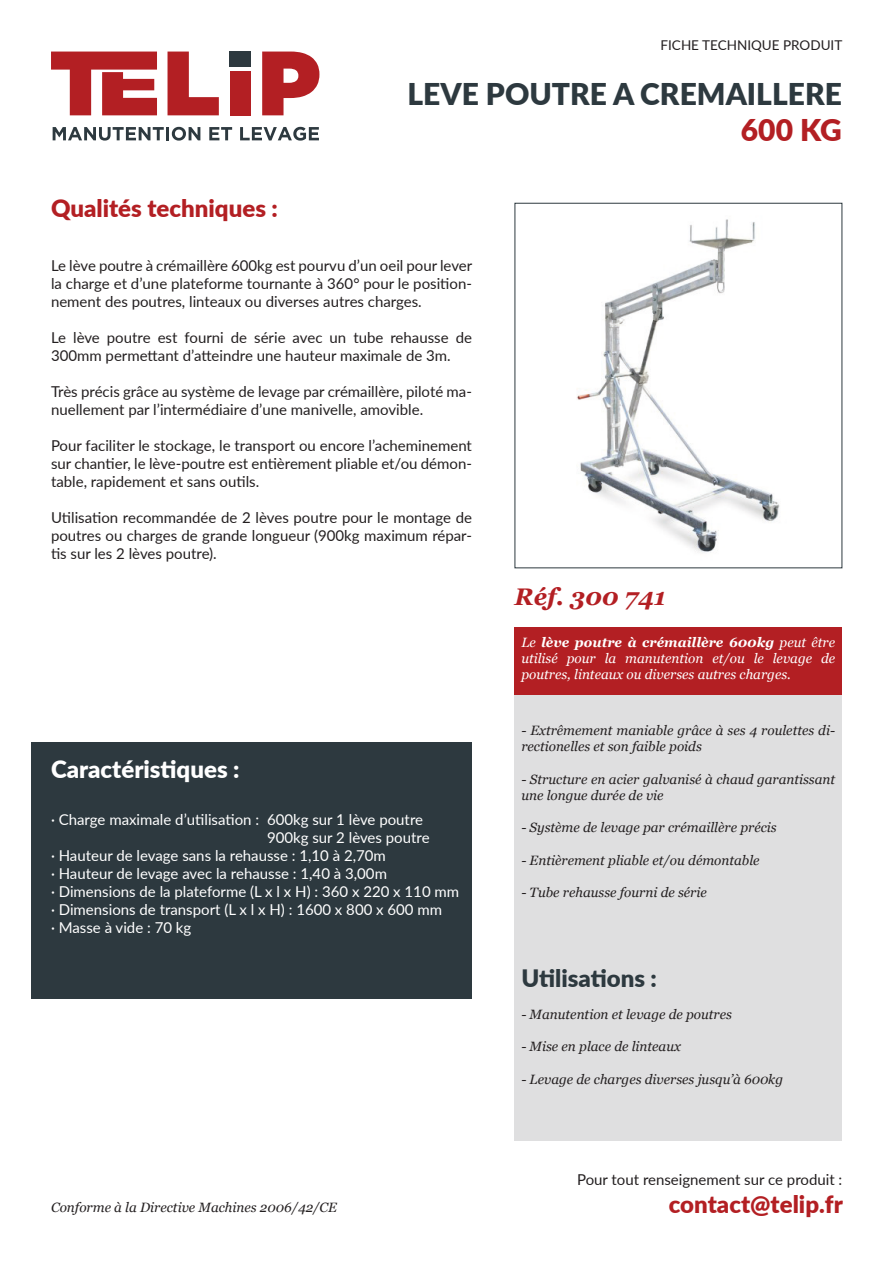
<style>
.page{position:relative;width:893px;height:1263px;background:#fff}
.page>*{position:absolute;margin:0;border:0;box-sizing:border-box;transform-origin:0 0}
.Titre___référence{font:900 30px "Lato";color:#2d393f}
.Titre___référence-2{font:900 30px "Lato";color:#b31f23}
.Sous-titres{font:900 24px "Lato";color:#b31f23}
.Sous-titres-2{font:900 24px "Lato";color:#fff}
.Sous-titres-3{font:900 24px "Lato";color:#2d393f}
.Titre_encart_produit{font:italic 700 24px "Georgia";color:#b31f23}
.t1{font:15px/18px "Lato";color:#231f20;text-align:justify}
.t2{font:15px "Lato";color:#fff}
.encart_produit{font:italic 13.5px/16.2px "Georgia";color:#231f20}
.encart_produit-2{font:italic 13.5px/16.2px "Georgia";color:#fff;text-align:justify}
.t3{font:13.5px "Lato";color:#231f20}
.s1{font-weight:700}
</style>
<div class="page">
<svg style="left:51px;top:52px;width:106px;height:63px"></svg>
<svg style="left:168px;top:52px;width:51px;height:63px"></svg>
<div style="left:230px;top:71px;width:21px;height:44px;background:#b31f23"></div>
<div style="left:230px;top:51px;width:21px;height:15px;background:#2d393f"></div>
<svg style="left:262px;top:52px;width:57px;height:63px"></svg>
<svg style="left:53px;top:127px;width:147px;height:14px"></svg>
<svg style="left:209px;top:127px;width:23px;height:13px"></svg>
<svg style="left:240px;top:127px;width:79px;height:14px"></svg>
<div style="left:514px;top:685px;width:328px;height:456px;background:#dfdfe0"></div>
<div style="left:514px;top:627px;width:328px;height:67px;background:#b31f23"></div>
<div style="left:32px;top:742px;width:440px;height:256px;background:#2d393f"></div>
<img style="left:577px;top:219px;width:203px;height:334px">
<p class="t3" style="left:661px;top:35px;width:183px">FICHE TECHNIQUE PRODUIT</p>
<p class="Titre___référence" style="left:408px;top:72px;width:436px">LEVE POUTRE A CREMAILLERE</p>
<p class="Titre___référence-2" style="left:741px;top:108px;width:103px">600 KG</p>
<p class="Sous-titres" style="left:51px;top:190px;width:228px">Qualités techniques :</p>
<p class="t1" style="left:51px;top:256px;width:423px">Le lève poutre à crémaillère 600kg est pourvu d’un oeil pour lever la charge et d’une plateforme tournante à 360° pour le position&shy;nement des poutres, linteaux ou diverses autres charges.</p>
<p class="t1" style="left:51px;top:328px;width:422px">Le lève poutre est fourni de série avec un tube rehausse de<br>300mm permettant d’atteindre une hauteur maximale de 3m.</p>
<p class="t1" style="left:51px;top:382px;width:422px">Très précis grâce au système de levage par crémaillère, piloté ma&shy;nuellement par l’intermédiaire d’une manivelle, amovible.</p>
<p class="t1" style="left:51px;top:436px;width:422px">Pour faciliter le stockage, le transport ou encore l’acheminement sur chantier, le lève-poutre est entièrement pliable et/ou démon&shy;table, rapidement et sans outils.</p>
<p class="t1" style="left:51px;top:508px;width:422px">Utilisation recommandée de 2 lèves poutre pour le montage de poutres ou charges de grande longueur (900kg maximum répar&shy;tis sur les 2 lèves poutre).</p>
<p class="Sous-titres-2" style="left:51px;top:751px;width:190px">Caractéristiques :</p>
<p class="t2" style="left:51px;top:809px;width:374px">· Charge maximale d’utilisation : 600kg sur 1 lève poutre</p>
<p class="t2" style="left:267px;top:827px;width:164px">900kg sur 2 lèves poutre</p>
<p class="t2" style="left:51px;top:845px;width:336px">· Hauteur de levage sans la rehausse : 1,10 à 2,70m</p>
<p class="t2" style="left:51px;top:863px;width:337px">· Hauteur de levage avec la rehausse : 1,40 à 3,00m</p>
<p class="t2" style="left:51px;top:881px;width:410px">· Dimensions de la plateforme (L x l x H) : 360 x 220 x 110 mm</p>
<p class="t2" style="left:51px;top:899px;width:393px">· Dimensions de transport (L x l x H) : 1600 x 800 x 600 mm</p>
<p class="t2" style="left:51px;top:917px;width:142px">· Masse à vide : 70 kg</p>
<p class="encart_produit" style="left:51px;top:1199px;width:288px">Conforme à la Directive Machines 2006/42/CE</p>
<p class="Titre_encart_produit" style="left:514px;top:581px;width:153px">Réf. 300 741</p>
<p class="encart_produit-2" style="left:521px;top:634px;width:315px">Le <span class="s1">lève poutre à crémaillère 600kg</span> peut être utilisé pour la manutention et/ou le levage de poutres, linteaux ou diverses autres charges.</p>
<p class="encart_produit" style="left:521px;top:722px;width:315px">- Extrêmement maniable grâce à ses 4 roulettes di&shy;rectionelles et son faible poids</p>
<p class="encart_produit" style="left:521px;top:771px;width:315px">- Structure en acier galvanisé à chaud garantissant une longue durée de vie</p>
<p class="encart_produit" style="left:521px;top:820px;width:257px">- Système de levage par crémaillère précis</p>
<p class="encart_produit" style="left:521px;top:852px;width:240px">- Entièrement pliable et/ou démontable</p>
<p class="encart_produit" style="left:521px;top:884px;width:187px">- Tube rehausse fourni de série</p>
<p class="Sous-titres-3" style="left:521px;top:960px;width:137px">Utilisations :</p>
<p class="encart_produit" style="left:521px;top:1006px;width:212px">- Manutention et levage de poutres</p>
<p class="encart_produit" style="left:521px;top:1039px;width:161px">- Mise en place de linteaux</p>
<p class="encart_produit" style="left:521px;top:1071px;width:263px">- Levage de charges diverses jusqu’à 600kg</p>
<p class="t1" style="left:577px;top:1169px;width:267px">Pour tout renseignement sur ce produit :</p>
<h2 class="Sous-titres" style="left:669px;top:1186px;width:175px">contact@telip.fr</h2>
</div>
